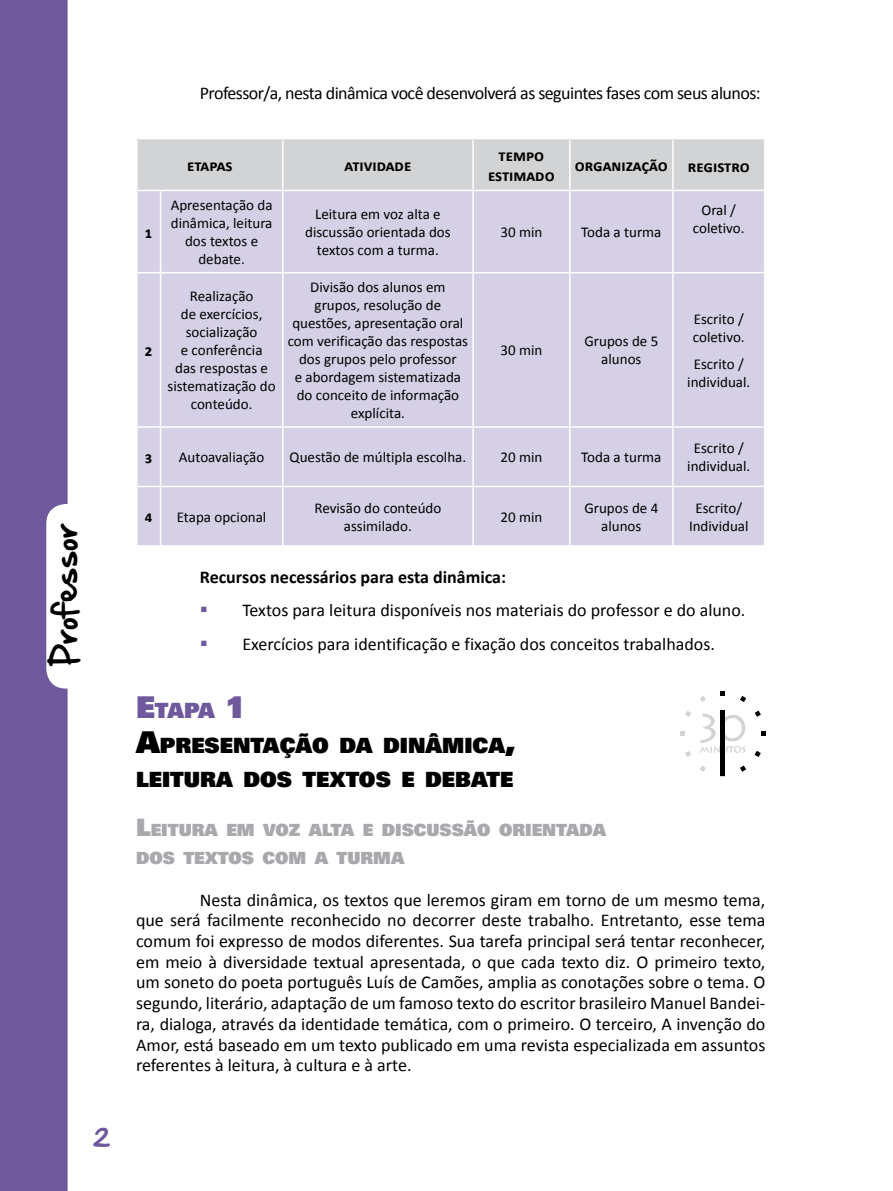
<style>
.page{position:relative;width:893px;height:1191px;background:#fff}
.page>*{position:absolute;margin:0;border:0;box-sizing:border-box;transform-origin:0 0}
.t1{font:30px "Hand Of Sean";color:#000}
.t2{font:24px "Hand Of Sean";color:#6f599c}
.t3{font:900 21px/34.5px "Univers";color:#000}
.t4{font:18px/20.7px "Calibri";color:#000}
.t5{font:18px "Calibri";letter-spacing:-.03em;color:#000}
.t6{font:700 18px "Calibri";color:#000}
.t7{font:900 16.8px/27.6px "Univers";color:#a7a9ac}
.t8{font:700 16.5px "Calibri";color:#000}
.t9{font:15px/18px "Calibri";color:#000;text-align:center}
.s1{font-size:30px;color:#6f599c}
.s2{color:#6f599c}
.s3{font-size:30px}
.s4{font-size:24px}
</style>
<div class="page">
<div style="left:0;top:0;width:68px;height:1191px;background:#6f599c"></div>
<div style="left:138px;top:191px;width:626px;height:354px;background:#d5d0e5"></div>
<div style="left:137px;top:139px;width:628px;height:51px;background:#d1d3d4"></div>
<hr style="left:160px;top:191px;width:1px;height:81px;background:#fff">
<hr style="left:282px;top:191px;width:2px;height:81px;background:#fff">
<hr style="left:472px;top:191px;width:2px;height:81px;background:#fff">
<svg style="left:138px;top:272px;width:23px;height:1px"></svg>
<hr style="left:161px;top:272px;width:122px;height:1px;background:#fff">
<hr style="left:160px;top:273px;width:1px;height:153px;background:#fff">
<hr style="left:283px;top:272px;width:190px;height:1px;background:#fff">
<hr style="left:282px;top:273px;width:2px;height:153px;background:#fff">
<hr style="left:473px;top:272px;width:97px;height:1px;background:#fff">
<hr style="left:472px;top:273px;width:2px;height:153px;background:#fff">
<hr style="left:136px;top:426px;width:25px;height:2px;background:#fff">
<hr style="left:161px;top:426px;width:122px;height:2px;background:#fff">
<hr style="left:160px;top:428px;width:1px;height:58px;background:#fff">
<hr style="left:283px;top:426px;width:190px;height:2px;background:#fff">
<hr style="left:282px;top:428px;width:2px;height:58px;background:#fff">
<hr style="left:473px;top:426px;width:97px;height:2px;background:#fff">
<hr style="left:472px;top:428px;width:2px;height:58px;background:#fff">
<svg style="left:138px;top:486px;width:23px;height:1px"></svg>
<hr style="left:161px;top:486px;width:122px;height:1px;background:#fff">
<hr style="left:160px;top:487px;width:1px;height:58px;background:#fff">
<hr style="left:283px;top:486px;width:190px;height:1px;background:#fff">
<hr style="left:282px;top:487px;width:2px;height:58px;background:#fff">
<hr style="left:473px;top:486px;width:97px;height:1px;background:#fff">
<hr style="left:472px;top:487px;width:2px;height:58px;background:#fff">
<hr style="left:569px;top:140px;width:2px;height:50px;background:#fff">
<hr style="left:672px;top:140px;width:2px;height:50px;background:#fff">
<hr style="left:764px;top:140px;width:1px;height:50px;background:#fff">
<hr style="left:569px;top:191px;width:2px;height:81px;background:#fff">
<hr style="left:672px;top:191px;width:2px;height:81px;background:#fff">
<hr style="left:570px;top:272px;width:103px;height:1px;background:#fff">
<hr style="left:569px;top:273px;width:2px;height:153px;background:#fff">
<hr style="left:673px;top:272px;width:92px;height:1px;background:#fff">
<hr style="left:672px;top:273px;width:2px;height:153px;background:#fff">
<hr style="left:570px;top:426px;width:103px;height:2px;background:#fff">
<hr style="left:569px;top:428px;width:2px;height:58px;background:#fff">
<hr style="left:673px;top:426px;width:92px;height:2px;background:#fff">
<hr style="left:672px;top:428px;width:2px;height:58px;background:#fff">
<hr style="left:570px;top:486px;width:103px;height:1px;background:#fff">
<hr style="left:569px;top:487px;width:2px;height:58px;background:#fff">
<hr style="left:673px;top:486px;width:92px;height:1px;background:#fff">
<hr style="left:672px;top:487px;width:2px;height:58px;background:#fff">
<svg style="left:700px;top:713px;width:46px;height:39px"></svg>
<svg style="left:721px;top:691px;width:4px;height:5px"></svg>
<svg style="left:680px;top:731px;width:5px;height:5px"></svg>
<svg style="left:685px;top:711px;width:6px;height:6px"></svg>
<svg style="left:685px;top:751px;width:6px;height:6px"></svg>
<svg style="left:700px;top:696px;width:6px;height:6px"></svg>
<svg style="left:700px;top:765px;width:6px;height:6px"></svg>
<svg style="left:740px;top:696px;width:6px;height:6px"></svg>
<svg style="left:740px;top:765px;width:6px;height:6px"></svg>
<svg style="left:754px;top:751px;width:7px;height:6px"></svg>
<svg style="left:755px;top:710px;width:6px;height:7px"></svg>
<svg style="left:761px;top:731px;width:4px;height:5px"></svg>
<div style="left:720px;top:710px;width:5px;height:66px;background:#000"></div>
<h1 class="t1" style="left:38px;top:667px;width:145px;rotate:-90deg">Professor</h1>
<h2 class="t2" style="left:93px;top:1115px;width:19px">2</h2>
<p class="t5" style="left:200px;top:81px;width:562px">Professor/a, nesta dinâmica você desenvolverá as seguintes fases com seus alunos:</p>
<p class="t8" style="left:145px;top:222px;width:9px">1</p>
<p class="t8" style="left:145px;top:340px;width:9px">2</p>
<p class="t8" style="left:187px;top:155px;width:47px">ETAPAS</p>
<p class="t8" style="left:344px;top:155px;width:37px">Atividade</p>
<p class="t9" style="left:171px;top:196px;width:103px">Apresentação da dinâmica, leitura dos textos e debate.</p>
<p class="t9" style="left:305px;top:205px;width:147px">Leitura em voz alta e discussão orientada dos textos com a turma.</p>
<p class="t9" style="left:168px;top:287px;width:110px">Realização<br>de exercícios, socialização<br>e conferência<br>das respostas e sistematização do conteúdo.</p>
<p class="t9" style="left:288px;top:278px;width:182px">Divisão dos alunos em grupos, resolução de questões, apresentação oral com verificação das respostas dos grupos pelo professor<br>e abordagem sistematizada do conceito de informação explícita.</p>
<p class="t8" style="left:499px;top:145px;width:10px">Temp</p>
<p class="t8" style="left:534px;top:145px;width:11px">o</p>
<p class="t8" style="left:488px;top:165px;width:31px">Estimad</p>
<p class="t8" style="left:545px;top:165px;width:11px">o</p>
<p class="t8" style="left:575px;top:155px;width:176px">organização Registro</p>
<p class="t9" style="left:500px;top:223px;width:43px">30 min</p>
<p class="t9" style="left:581px;top:223px;width:82px">Toda a turma</p>
<p class="t9" style="left:693px;top:201px;width:53px">Oral / coletivo.</p>
<p class="t9" style="left:500px;top:341px;width:43px">30 min</p>
<p class="t9" style="left:584px;top:332px;width:75px">Grupos de 5 alunos</p>
<p class="t9" style="left:693px;top:310px;width:53px;text-align:left">Escrito / coletivo.</p>
<p class="t9" style="left:687px;top:355px;width:64px">Escrito / individual.</p>
<p class="t8" style="left:145px;top:447px;width:9px">3</p>
<p class="t9" style="left:179px;top:448px;width:87px">Autoavaliação</p>
<p class="t9" style="left:290px;top:448px;width:178px">Questão de múltipla escolha.</p>
<p class="t9" style="left:500px;top:448px;width:43px">20 min</p>
<p class="t9" style="left:581px;top:448px;width:82px">Toda a turma</p>
<p class="t9" style="left:687px;top:439px;width:64px">Escrito / individual.</p>
<p class="t8" style="left:145px;top:506px;width:9px">4</p>
<p class="t9" style="left:177px;top:508px;width:91px">Etapa opcional</p>
<p class="t9" style="left:314px;top:499px;width:128px">Revisão do conteúdo assimilado.</p>
<p class="t9" style="left:500px;top:508px;width:43px">20 min</p>
<p class="t9" style="left:584px;top:499px;width:75px">Grupos de 4 alunos</p>
<p class="t9" style="left:689px;top:499px;width:61px">Escrito/<br>Individual</p>
<p class="t6" style="left:200px;top:565px;width:308px">Recursos necessários para esta dinâmica:</p>
<p class="t4" style="left:242px;top:593px;width:505px;line-height:33.5px">Textos para leitura disponíveis nos materiais do professor e do aluno.<br>Exercícios para identificação e fixação dos conceitos trabalhados.</p>
<p class="t3" style="left:136px;top:692px;width:381px"><span class="s1">E</span><span class="s2">TAPA</span> <span class="s1">1<br></span><span class="s3">A</span>PRESENTAÇÃO DA DINÂMICA<span class="s3">,<br></span>LEITURA DOS TEXTOS E DEBATE</p>
<p class="t7" style="left:136px;top:815px;width:471px"><span class="s4">L</span>EITURA EM VOZ ALTA E DISCUSSÃO ORIENTADA<br>DOS TEXTOS COM A TURMA</p>
<p class="t4" style="left:136px;top:889px;width:631px;text-align:justify;text-indent:64px">Nesta dinâmica, os textos que leremos giram em torno de um mesmo tema, que será facilmente reconhecido no decorrer deste trabalho. Entretanto, esse tema comum foi expresso de modos diferentes. Sua tarefa principal será tentar reconhecer, em meio à diversidade textual apresentada, o que cada texto diz. O primeiro texto, um soneto do poeta português Luís de Camões, amplia as conotações sobre o tema. O segundo, literário, adaptação de um famoso texto do escritor brasileiro Manuel Bandei&shy;ra, dialoga, através da identidade temática, com o primeiro. O terceiro, A invenção do Amor, está baseado em um texto publicado em uma revista especializada em assuntos referentes à leitura, à cultura e à arte.</p>
</div>
